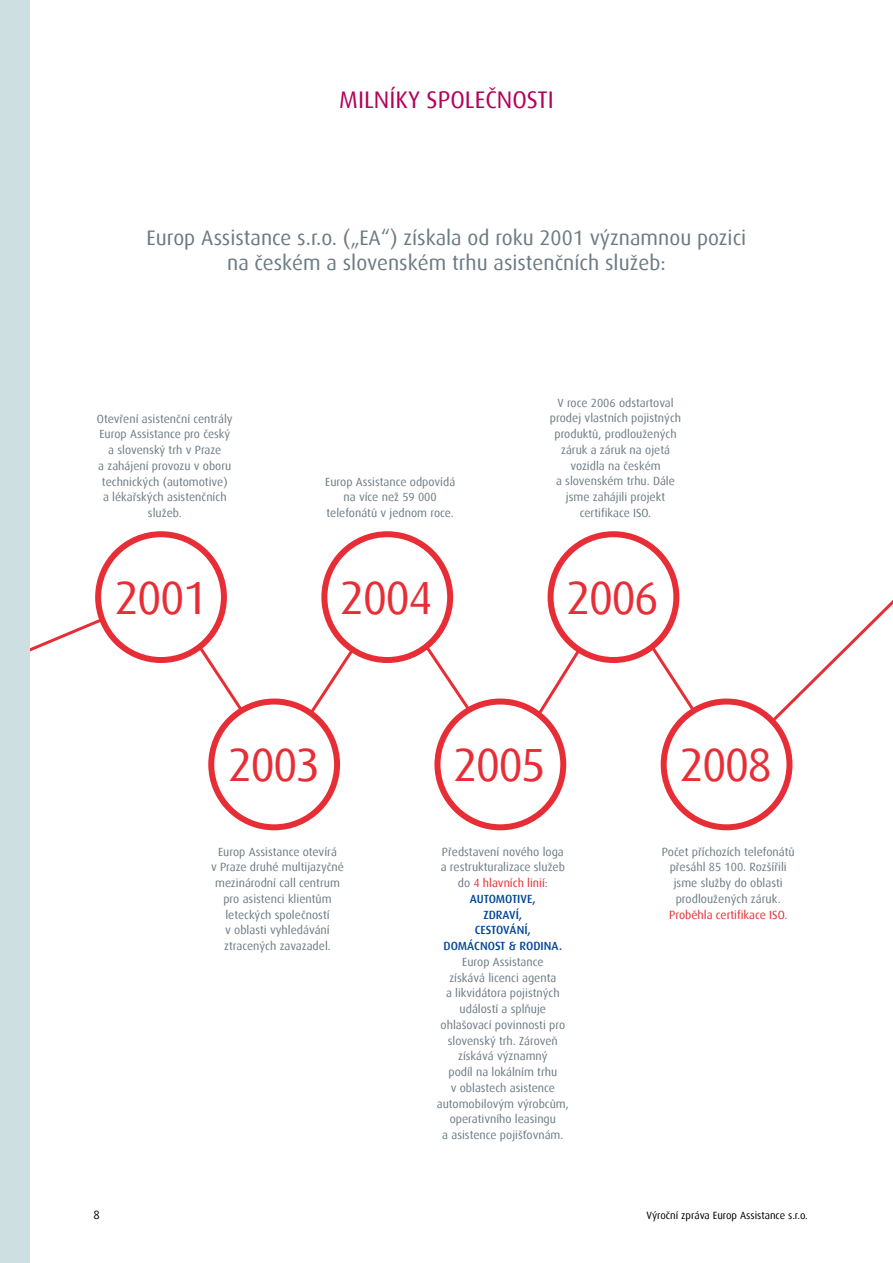
<style>
.page{position:relative;width:893px;height:1263px;background:#fff}
.page>*{position:absolute;margin:0;border:0;box-sizing:border-box;transform-origin:0 0}
.t1{font:46.5px "Dax CE";letter-spacing:-.04em;color:#e72e36}
.t2{font:24px "Dax CE";color:#b40059}
.t3{font:21px/25.2px "Dax CE";color:#6c7b83;text-align:center}
.t4{font:12px "Dax CE";color:#000}
.t5{font:11.85px/15.8px "Dax CE";color:#6c7b83;text-align:center}
.t6{font:10.5px "Dax CE";color:#000}
.s1{color:#e72e36}
.s2{font-weight:500;color:#004799}
</style>
<div class="page">
<svg style="left:30px;top:531px;width:863px;height:240px"></svg>
<div style="left:98px;top:534px;width:126px;height:126px;background:#fff;border-radius:50%"></div>
<div style="left:95px;top:531px;width:132px;height:132px;border:6px solid #e72e36;border-radius:50%"></div>
<div style="left:324px;top:534px;width:126px;height:126px;background:#fff;border-radius:50%"></div>
<div style="left:321px;top:531px;width:132px;height:132px;border:6px solid #e72e36;border-radius:50%"></div>
<div style="left:437px;top:701px;width:126px;height:126px;background:#fff;border-radius:50%"></div>
<div style="left:434px;top:698px;width:132px;height:132px;border:6px solid #e72e36;border-radius:50%"></div>
<div style="left:551px;top:534px;width:125px;height:126px;background:#fff;border-radius:50%"></div>
<div style="left:548px;top:531px;width:131px;height:132px;border:6px solid #e72e36;border-radius:50%"></div>
<div style="left:211px;top:701px;width:126px;height:126px;background:#fff;border-radius:50%"></div>
<div style="left:208px;top:698px;width:132px;height:132px;border:6px solid #e72e36;border-radius:50%"></div>
<div style="left:664px;top:701px;width:125px;height:126px;background:#fff;border-radius:50%"></div>
<div style="left:661px;top:698px;width:131px;height:132px;border:6px solid #e72e36;border-radius:50%"></div>
<div style="left:0;top:0;width:30px;height:1263px;background:#cddfe0"></div>
<h2 class="t2" style="left:339px;top:85px;width:216px">MILNÍKY SPOLEČNOSTI</h2>
<h3 class="t3" style="left:147px;top:224px;width:601px">Europ Assistance s.r.o. („EA“) získala od roku 2001 významnou pozici na českém a slovenském trhu asistenčních služeb:</h3>
<p class="t5" style="left:97px;top:410px;width:137px">Otevření asistenční centrály<br>Europ Assistance pro český a slovenský trh v Praze<br>a zahájení provozu v oboru technických (automotive)<br>a lékařských asistenčních služeb.</p>
<p class="t5" style="left:325px;top:473px;width:132px">Europ Assistance odpovídá na více než 59 000 telefonátů v jednom roce.</p>
<p class="t5" style="left:550px;top:394px;width:133px">V roce 2006 odstartoval prodej vlastních pojistných produktů, prodloužených záruk a záruk na ojetá vozidla na českém<br>a slovenském trhu. Dále jsme zahájili projekt certifikace ISO.</p>
<h1 class="t1" style="left:115px;top:569px;width:94px">2001</h1>
<h1 class="t1" style="left:340px;top:569px;width:94px">2004</h1>
<h1 class="t1" style="left:566px;top:569px;width:94px">2006</h1>
<h1 class="t1" style="left:228px;top:735px;width:94px">2003</h1>
<h1 class="t1" style="left:453px;top:735px;width:94px">2005</h1>
<h1 class="t1" style="left:679px;top:735px;width:94px">2008</h1>
<p class="t5" style="left:211px;top:843px;width:134px">Europ Assistance otevírá<br>v Praze druhé multijazyčné mezinárodní call centrum pro asistenci klientům leteckých společností<br>v oblasti vyhledávání ztracených zavazadel.</p>
<p class="t5" style="left:441px;top:843px;width:126px">Představení nového loga a restrukturalizace služeb do <span class="s1">4 hlavních linií</span>:<br><span class="s2">AUTOMOTIVE,<br>ZDRAVÍ,<br>CESTOVÁNÍ,<br>DOMÁCNOST &amp; RODINA.</span></p>
<p class="t5" style="left:437px;top:954px;width:134px">Europ Assistance<br>získává licenci agenta<br>a likvidátora pojistných událostí a splňuje ohlašovací povinnosti pro slovenský trh. Zároveň získává významný<br>podíl na lokálním trhu<br>v oblastech asistence automobilovým výrobcům, operativního leasingu<br>a asistence pojišťovnám.</p>
<p class="t5" style="left:662px;top:843px;width:134px">Počet příchozích telefonátů přesáhl 85 100. Rozšířili jsme služby do oblasti prodloužených záruk.<br><span class="s1">Proběhla certifikace ISO</span>.</p>
<p class="t4" style="left:93px;top:1208px;width:8px">8</p>
<p class="t6" style="left:646px;top:1209px;width:163px">Výroční zpráva Europ Assistance s.r.o.</p>
</div>
